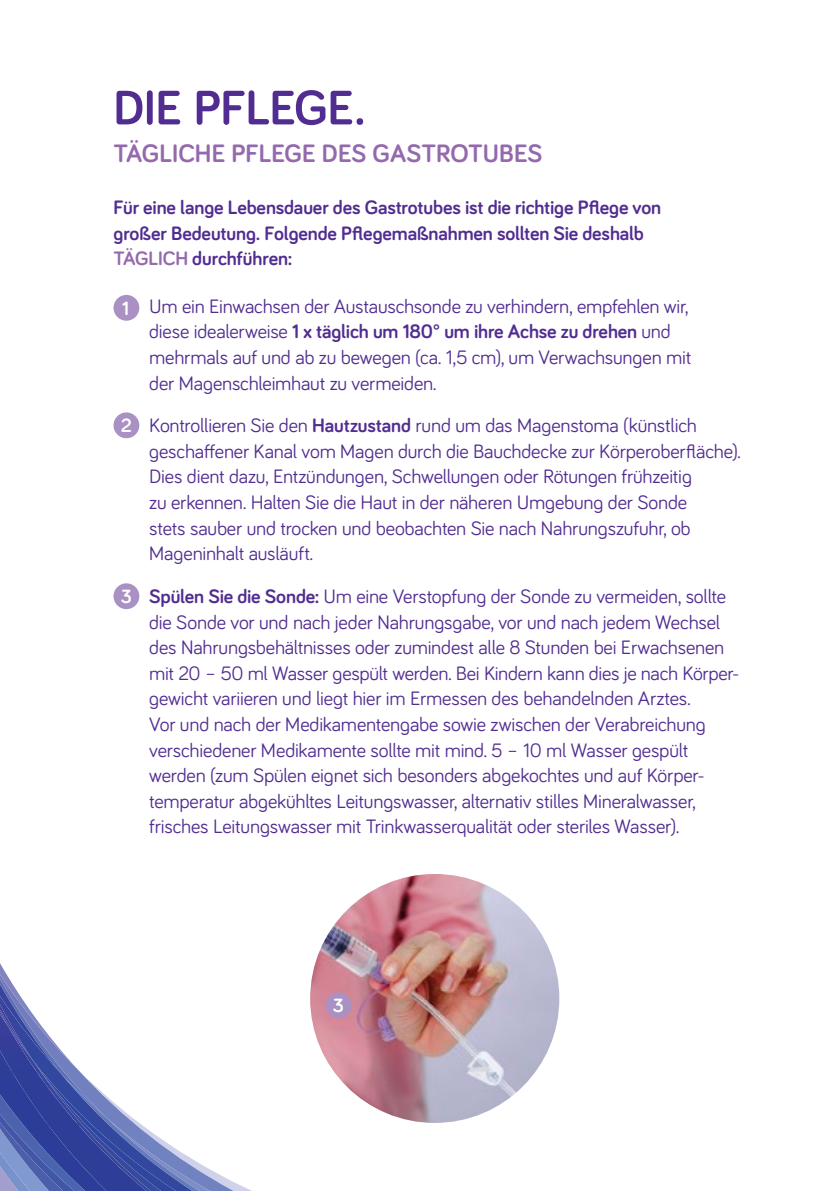
<style>
.page{position:relative;width:840px;height:1191px;background:#fff}
.page>*{position:absolute;margin:0;border:0;box-sizing:border-box;transform-origin:0 0}
.t1{font:700 50px "Bariol";letter-spacing:-.01em;color:#522d91}
.t2{font:700 26px "Bariol";color:#9569ad}
.t3{font:20px/25.6px "Bariol";letter-spacing:-.01em;color:#522d91}
.t4{font:700 20px/25.4px "Bariol";letter-spacing:-.005em;color:#522d91}
.t5{font:700 19.8px "Bariol";color:#fff}
.s1{color:#9569ad}
.s2{font-weight:700}
</style>
<div class="page">
<div style="left:113px;top:295px;width:26px;height:26px;background:#aa91c4;border-radius:50%"></div>
<div style="left:113px;top:412px;width:26px;height:26px;background:#aa91c4;border-radius:50%"></div>
<div style="left:113px;top:583px;width:26px;height:26px;background:#aa91c4;border-radius:50%"></div>
<img style="left:310px;top:874px;width:249px;height:249px;border-radius:124px">
<svg style="left:0;top:906px;width:351px;height:285px"></svg>
<img style="left:0;top:996px;width:192px;height:195px">
<img style="left:0;top:984px;width:61px;height:89px">
<img style="left:33px;top:1060px;width:143px;height:131px">
<h1 class="t1" style="left:113px;top:73px;width:253px">DIE PFLEGE.</h1>
<h2 class="t2" style="left:113px;top:136px;width:430px">TÄGLICHE PFLEGE DES GASTROTUBES</h2>
<p class="t4" style="left:113px;top:194px;width:549px">Für eine lange Lebensdauer des Gastrotubes ist die richtige Pflege von großer Bedeutung. Folgende Pflegemaßnahmen sollten Sie deshalb<br><span class="s1">TÄGLICH</span> durchführen:</p>
<p class="t3" style="left:149px;top:292px;width:543px">Um ein Einwachsen der Austauschsonde zu verhindern, empfehlen wir, diese idealerweise <span class="s2">1 x täglich um 180° um ihre Achse zu drehen</span> und mehrmals auf und ab zu bewegen (ca. 1,5 cm), um Verwachsungen mit der Magenschleimhaut zu vermeiden.</p>
<p class="t3" style="left:149px;top:412px;width:592px">Kontrollieren Sie den <span class="s2">Hautzustand</span> rund um das Magenstoma (künstlich geschaffener Kanal vom Magen durch die Bauchdecke zur Körperoberfläche).<br>Dies dient dazu, Entzündungen, Schwellungen oder Rötungen frühzeitig<br>zu erkennen. Halten Sie die Haut in der näheren Umgebung der Sonde<br>stets sauber und trocken und beobachten Sie nach Nahrungszufuhr, ob Mageninhalt ausläuft.</p>
<p class="t3" style="left:149px;top:582px;width:591px"><span class="s2">Spülen Sie die Sonde:</span> Um eine Verstopfung der Sonde zu vermeiden, sollte die Sonde vor und nach jeder Nahrungsgabe, vor und nach jedem Wechsel des Nahrungsbehältnisses oder zumindest alle 8 Stunden bei Erwachsenen mit 20 – 50 ml Wasser gespült werden. Bei Kindern kann dies je nach Körper&shy;gewicht variieren und liegt hier im Ermessen des behandelnden Arztes.<br>Vor und nach der Medikamentengabe sowie zwischen der Verabreichung verschiedener Medikamente sollte mit mind. 5 – 10 ml Wasser gespült werden (zum Spülen eignet sich besonders abgekochtes und auf Körper&shy;temperatur abgekühltes Leitungswasser, alternativ stilles Mineralwasser, frisches Leitungswasser mit Trinkwasserqualität oder steriles Wasser).</p>
<p class="t5" style="left:122px;top:295px;width:9px">1</p>
<p class="t5" style="left:121px;top:412px;width:12px">2</p>
<p class="t5" style="left:121px;top:583px;width:13px">3</p>
<p class="t5" style="left:333px;top:992px;width:13px">3</p>
</div>
